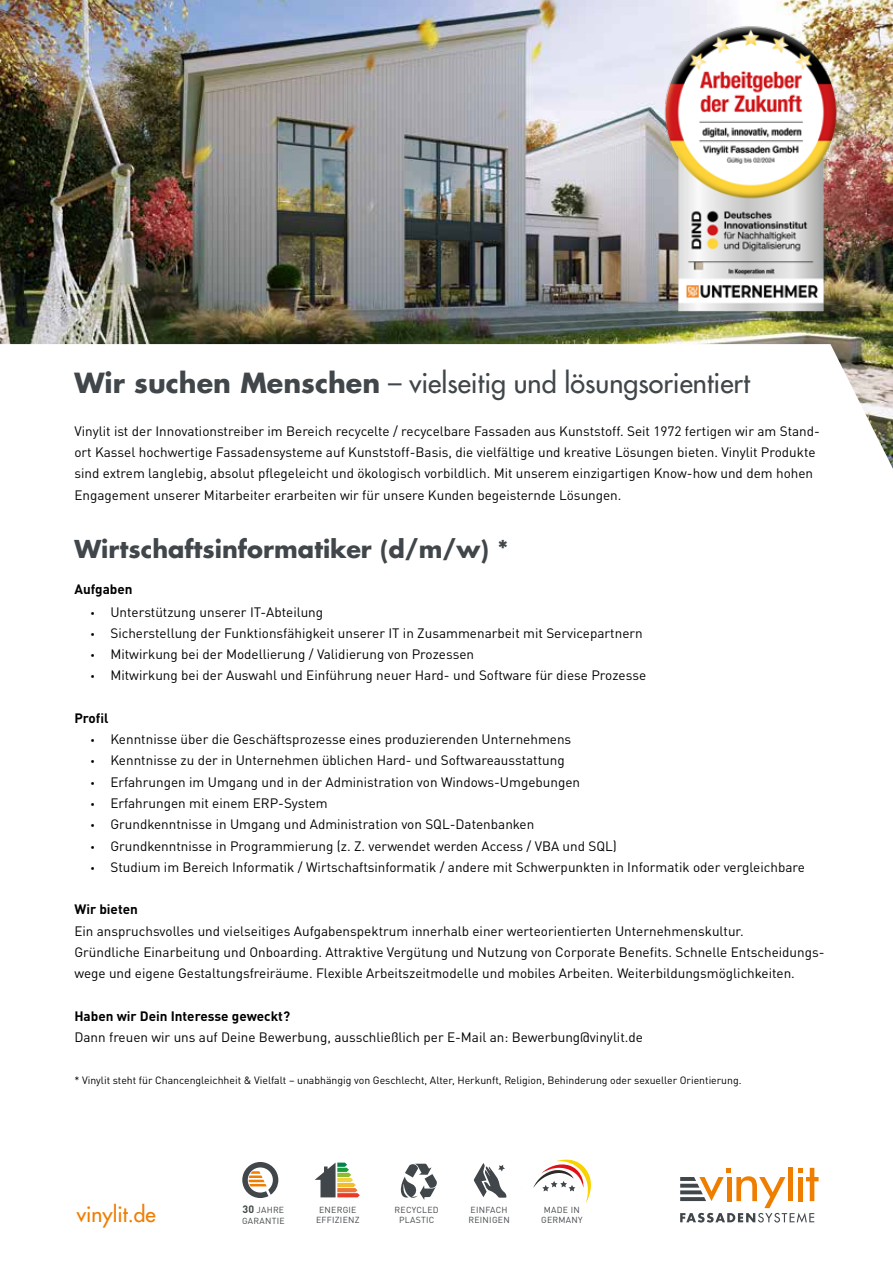
<style>
.page{position:relative;width:893px;height:1263px;background:#fff}
.page>*{position:absolute;margin:0;border:0;box-sizing:border-box;transform-origin:0 0}
.t1{font:500 27px "Futura LT Pro";color:#404649}
.t2{font:700 24px "Futura LT Pro";color:#404649}
.t3{font:500 21px "Futura LT Pro";color:#ef7d00}
.t4{font:13.5px/21.3px "DIN Pro";color:#000}
.t5{font:700 13.5px "DIN Pro";color:#000}
.t6{font:10.5px "DIN Pro";color:#000}
.t7{font:8.7px/10.5px "DIN Pro";letter-spacing:.03em;color:#404649;text-align:center}
.s1{font-weight:700}
.s2{font-family:"Myriad Pro"}
.s3{font-weight:700;font-size:10.65px}
</style>
<div class="page">
<svg style="left:680px;top:1168px;width:139px;height:54px"></svg>
<img style="left:0;top:0;width:893px;height:344px">
<svg style="left:0;top:344px;width:893px;height:125px"></svg>
<svg style="left:315px;top:1162px;width:45px;height:35px"></svg>
<svg style="left:401px;top:1163px;width:36px;height:37px"></svg>
<svg style="left:242px;top:1162px;width:36px;height:36px"></svg>
<svg style="left:474px;top:1163px;width:32px;height:35px"></svg>
<svg style="left:533px;top:1159px;width:58px;height:44px"></svg>
<img style="left:646px;top:19px;width:211px;height:305px">
<h1 class="t1" style="left:74px;top:363px;width:677px"><span class="s1">Wir suchen Menschen</span> – vielseitig und lösungsorientiert</h1>
<p class="t4" style="left:74px;top:419px;width:747px">Vinylit ist der Innovationstreiber im Bereich recycelte / recycelbare Fassaden aus Kunststoff. Seit 1972 fertigen wir am Stand&shy;ort Kassel hochwertige Fassadensysteme auf Kunststoff-Basis, die vielfältige und kreative Lösungen bieten. Vinylit Produkte sind extrem langlebig, absolut pflegeleicht und ökologisch vorbildlich. Mit unserem einzigartigen Know-how und dem hohen Engagement unserer Mitarbeiter erarbeiten wir für unsere Kunden begeisternde Lösungen.</p>
<h2 class="t2" style="left:74px;top:531px;width:436px">Wirtschaftsinformatiker (d/m/w) *</h2>
<p class="t5" style="left:74px;top:578px;width:60px">Aufgaben</p>
<p class="t4" style="left:91px;top:600px;width:234px"><span class="s2">•</span> Unterstützung unserer IT-Abteilung</p>
<p class="t4" style="left:91px;top:621px;width:553px"><span class="s2">•</span> Sicherstellung der Funktionsfähigkeit unserer IT in Zusammenarbeit mit Servicepartnern</p>
<p class="t4" style="left:91px;top:642px;width:385px"><span class="s2">•</span> Mitwirkung bei der Modellierung / Validierung von Prozessen</p>
<p class="t4" style="left:91px;top:663px;width:557px"><span class="s2">•</span> Mitwirkung bei der Auswahl und Einführung neuer Hard- und Software für diese Prozesse</p>
<p class="t5" style="left:74px;top:707px;width:36px">Profil</p>
<p class="t4" style="left:91px;top:727px;width:482px"><span class="s2">•</span> Kenntnisse über die Geschäftsprozesse eines produzierenden Unternehmens</p>
<p class="t4" style="left:91px;top:749px;width:475px"><span class="s2">•</span> Kenntnisse zu der in Unternehmen üblichen Hard- und Softwareausstattung</p>
<p class="t4" style="left:91px;top:770px;width:491px"><span class="s2">•</span> Erfahrungen im Umgang und in der Administration von Windows-Umgebungen</p>
<p class="t4" style="left:91px;top:791px;width:238px"><span class="s2">•</span> Erfahrungen mit einem ERP-System</p>
<p class="t4" style="left:91px;top:812px;width:445px"><span class="s2">•</span> Grundkenntnisse in Umgang und Administration von SQL-Datenbanken</p>
<p class="t4" style="left:91px;top:834px;width:528px"><span class="s2">•</span> Grundkenntnisse in Programmierung (z. Z. verwendet werden Access / VBA und SQL)</p>
<p class="t4" style="left:91px;top:855px;width:715px"><span class="s2">•</span> Studium im Bereich Informatik / Wirtschaftsinformatik / andere mit Schwerpunkten in Informatik oder vergleichbare</p>
<p class="t5" style="left:74px;top:898px;width:65px">Wir bieten</p>
<p class="t4" style="left:74px;top:919px;width:752px">Ein anspruchsvolles und vielseitiges Aufgabenspektrum innerhalb einer werteorientierten Unternehmenskultur.<br>Gründliche Einarbeitung und Onboarding. Attraktive Vergütung und Nutzung von Corporate Benefits. Schnelle Entscheidungs&shy;wege und eigene Gestaltungsfreiräume. Flexible Arbeitszeitmodelle und mobiles Arbeiten. Weiterbildungsmöglichkeiten.</p>
<p class="t5" style="left:74px;top:1004px;width:217px">Haben wir Dein Interesse geweckt?</p>
<p class="t4" style="left:74px;top:1025px;width:570px">Dann freuen wir uns auf Deine Bewerbung, ausschließlich per E-Mail an: Bewerbung@vinylit.de</p>
<p class="t6" style="left:74px;top:1072px;width:669px">* Vinylit steht für Chancengleichheit &amp; Vielfalt – unabhängig von Geschlecht, Alter, Herkunft, Religion, Behinderung oder sexueller Orientierung.</p>
<h3 class="t3" style="left:77px;top:1198px;width:80px">vinylit.de</h3>
<p class="t7" style="left:242px;top:1204px;width:44px;text-align:left"><span class="s3">30</span> JAHRE<br>GARANTIE</p>
<p class="t7" style="left:541px;top:1203px;width:43px">MADE IN<br>GERMANY</p>
<p class="t7" style="left:316px;top:1203px;width:45px">ENERGIE<br>EFFIZIENZ</p>
<p class="t7" style="left:395px;top:1203px;width:46px">RECYCLED<br>PLASTIC</p>
<p class="t7" style="left:468px;top:1203px;width:43px;text-align:left">EINFACH<br>REINIGEN</p>
</div>
